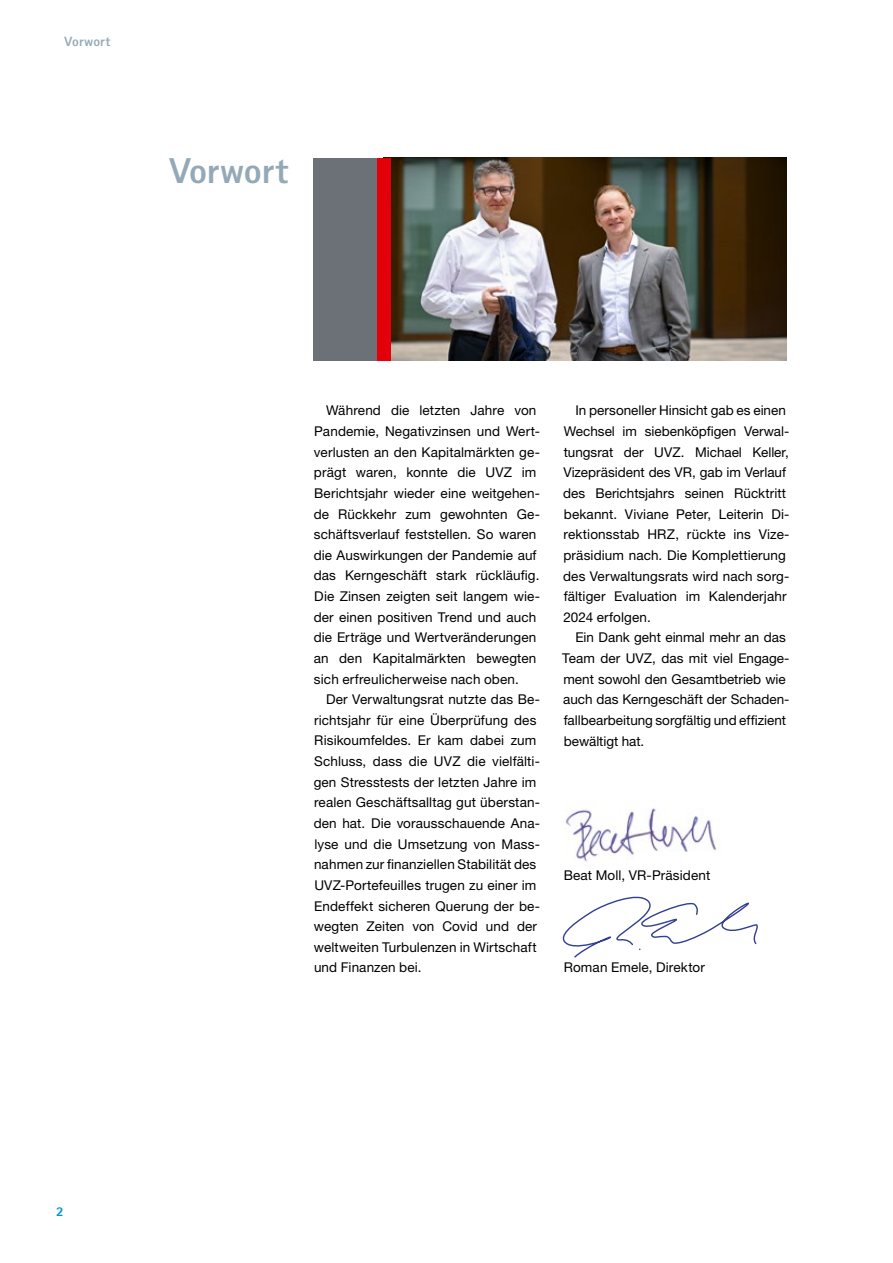
<style>
.page{position:relative;width:893px;height:1263px;background:#fff}
.page>*{position:absolute;margin:0;border:0;box-sizing:border-box;transform-origin:0 0}
.t1{font:800 36px "Rotis Sans Serif Std";letter-spacing:-.005em;color:#94a9b7}
.t2{font:13.5px/20.7px "Helvetica Neue LT Std";letter-spacing:.01em;color:#000}
.t3{font:800 13.5px "Rotis Sans Serif Std";letter-spacing:.01em;color:#94a9b7}
.t4{font:800 13.5px "Rotis Sans Serif Std";color:#0095db}
</style>
<div class="page">
<img style="left:391px;top:158px;width:396px;height:202px">
<div style="left:313px;top:158px;width:65px;height:202px;background:#6b7177"></div>
<div style="left:377px;top:158px;width:14px;height:202px;background:#e3000b"></div>
<img style="left:565px;top:808px;width:151px;height:54px">
<svg style="left:563px;top:897px;width:195px;height:60px"></svg>
<p class="t3" style="left:65px;top:33px;width:47px">Vorwort</p>
<h1 class="t1" style="left:170px;top:148px;width:120px">Vorwort</h1>
<p class="t2" style="left:314px;top:400px;width:228px;text-indent:12px">Während die letzten Jahre von Pandemie, Negativzinsen und Wert&shy;verlusten an den Kapitalmärkten ge&shy;prägt waren, konnte die UVZ im Berichtsjahr wieder eine weitgehen&shy;de Rückkehr zum gewohnten Ge&shy;schäftsverlauf feststellen. So waren die Auswirkungen der Pandemie auf das Kerngeschäft stark rückläufig.<br>Die Zinsen zeigten seit langem wie&shy;der einen positiven Trend und auch die Erträge und Wertveränderungen an den Kapitalmärkten bewegten sich erfreulicherweise nach oben.</p>
<p class="t2" style="left:314px;top:689px;width:228px;text-indent:12px">Der Verwaltungsrat nutzte das Be&shy;richtsjahr für eine Überprüfung des Risikoumfeldes. Er kam dabei zum Schluss, dass die UVZ die vielfälti&shy;gen Stresstests der letzten Jahre im realen Geschäftsalltag gut überstan&shy;den hat. Die vorausschauende Ana&shy;lyse und die Umsetzung von Mass&shy;nahmen zur finanziellen Stabilität des UVZ-Portefeuilles trugen zu einer im Endeffekt sicheren Querung der be&shy;wegten Zeiten von Covid und der weltweiten Turbulenzen in Wirtschaft und Finanzen bei.</p>
<p class="t2" style="left:563px;top:400px;width:228px;text-indent:12px">In personeller Hinsicht gab es einen Wechsel im siebenköpfigen Verwal&shy;tungsrat der UVZ. Michael Keller, Vizepräsident des VR, gab im Verlauf des Berichtsjahrs seinen Rücktritt bekannt. Viviane Peter, Leiterin Di&shy;rektionsstab HRZ, rückte ins Vize&shy;präsidium nach. Die Komplettierung des Verwaltungsrats wird nach sorg&shy;fältiger Evaluation im Kalenderjahr 2024 erfolgen.</p>
<p class="t2" style="left:562px;top:627px;width:229px;text-indent:13px">Ein Dank geht einmal mehr an das<br>Team der UVZ, das mit viel Engage&shy;ment sowohl den Gesamtbetrieb wie auch das Kerngeschäft der Schaden&shy;fallbearbeitung sorgfältig und effizient bewältigt hat.</p>
<p class="t2" style="left:564px;top:864px;width:148px">Beat Moll, VR-Präsident</p>
<p class="t2" style="left:564px;top:957px;width:143px">Roman Emele, Direktor</p>
<p class="t4" style="left:56px;top:1202px;width:9px">2</p>
</div>
